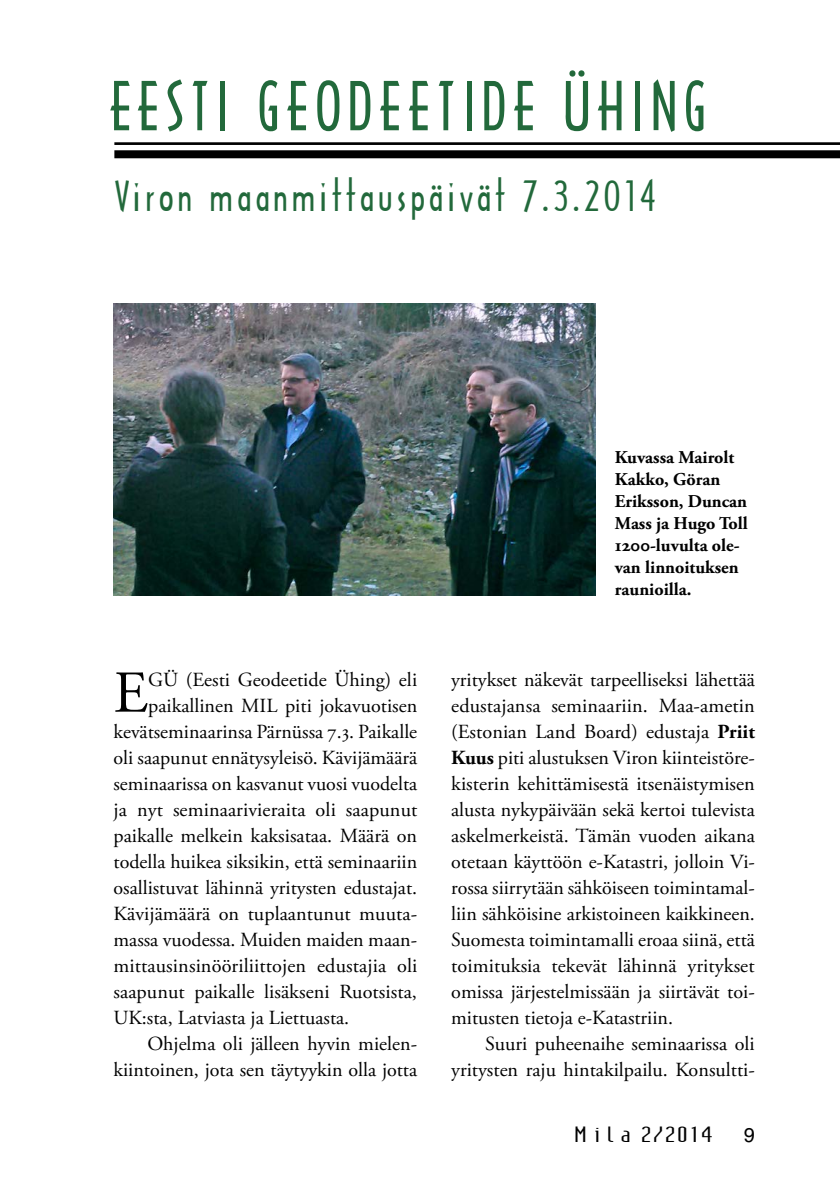
<style>
.page{position:relative;width:840px;height:1191px;background:#fff}
.page>*{position:absolute;margin:0;border:0;box-sizing:border-box;transform-origin:0 0}
.t1{font:64px "Architecture Plain";letter-spacing:.1em;color:#22693b}
.t2{font:59.2px "Adobe Garamond Pro";color:#000}
.t3{font:40px "Architecture Plain";letter-spacing:.1em;color:#22693b}
.t4{font:22px "Institution";color:#000;scale:1.7 1}
.t5{font:20px/26px "Adobe Garamond Pro";color:#000;text-align:justify}
.t6{font:20px "Helvetica";color:#000}
.t7{font:700 18px/22px "Adobe Garamond Pro";color:#000}
.s1{font-weight:700}
</style>
<div class="page">
<hr style="left:114px;top:142px;width:725px;height:3px;background:#000">
<div style="left:114px;top:150px;width:725px;height:8px;background:#000"></div>
<img style="left:113px;top:303px;width:482px;height:292px">
<h1 class="t1" style="left:109px;top:66px;width:598px">EESTI GEODEETIDE ÜHING</h1>
<h3 class="t3" style="left:115px;top:171px;width:542px">Viron maanmittauspäivät 7.3.2014</h3>
<h2 class="t2" style="left:113px;top:657px;width:36px">E</h2>
<p class="t5" style="left:148px;top:667px;width:270px">GÜ (Eesti Geodeetide Ühing) eli</p>
<p class="t5" style="left:148px;top:693px;width:270px">paikallinen MIL piti jokavuotisen</p>
<p class="t5" style="left:113px;top:719px;width:305px">kevätseminaarinsa Pärnüssa 7.3. Paikalle</p>
<p class="t5" style="left:113px;top:745px;width:305px">oli saapunut ennätysyleisö. Kävijämäärä</p>
<p class="t5" style="left:113px;top:771px;width:305px">seminaarissa on kasvanut vuosi vuodelta</p>
<p class="t5" style="left:113px;top:797px;width:305px">ja nyt seminaarivieraita oli saapunut</p>
<p class="t5" style="left:113px;top:823px;width:305px">paikalle melkein kaksisataa. Määrä on</p>
<p class="t5" style="left:113px;top:849px;width:305px">todella huikea siksikin, että seminaariin</p>
<p class="t5" style="left:113px;top:875px;width:305px">osallistuvat lähinnä yritysten edustajat.</p>
<p class="t5" style="left:113px;top:901px;width:305px">Kävijämäärä on tuplaantunut muuta-</p>
<p class="t5" style="left:113px;top:927px;width:305px">massa vuodessa. Muiden maiden maan-</p>
<p class="t5" style="left:113px;top:953px;width:305px">mittausinsinööriliittojen edustajia oli</p>
<p class="t5" style="left:113px;top:979px;width:305px">saapunut paikalle lisäkseni Ruotsista,</p>
<p class="t5" style="left:113px;top:1005px;width:237px">UK:sta, Latviasta ja Liettuasta.</p>
<p class="t5" style="left:147px;top:1031px;width:271px">Ohjelma oli jälleen hyvin mielen-</p>
<p class="t5" style="left:113px;top:1057px;width:305px">kiintoinen, jota sen täytyykin olla jotta</p>
<p class="t7" style="left:614px;top:447px;width:134px">Kuvassa Mairolt<br>Kakko, Göran<br>Eriksson, Duncan<br>Mass ja Hugo Toll<br>1200-luvulta ole&shy;van linnoituksen raunioilla.</p>
<p class="t5" style="left:451px;top:667px;width:305px">yritykset näkevät tarpeelliseksi lähettää edustajansa seminaariin. Maa-ametin (Estonian Land Board) edustaja <span class="s1">Priit Kuus</span> piti alustuksen Viron kiinteistöre&shy;kisterin kehittämisestä itsenäistymisen alusta nykypäivään sekä kertoi tulevista askelmerkeistä. Tämän vuoden aikana otetaan käyttöön e-Katastri, jolloin Vi&shy;rossa siirrytään sähköiseen toimintamal&shy;liin sähköisine arkistoineen kaikkineen.<br>Suomesta toimintamalli eroaa siinä, että toimituksia tekevät lähinnä yritykset omissa järjestelmissään ja siirtävät toi&shy;mitusten tietoja e-Katastriin.</p>
<p class="t5" style="left:451px;top:1031px;width:305px;text-align:right">Suuri puheenaihe seminaarissa oli yritysten raju hintakilpailu. Konsultti-</p>
<p class="t4" style="left:573px;top:1123px;width:83px">M i l a 2/2014</p>
<p class="t6" style="left:743px;top:1123px;width:13px">9</p>
</div>
